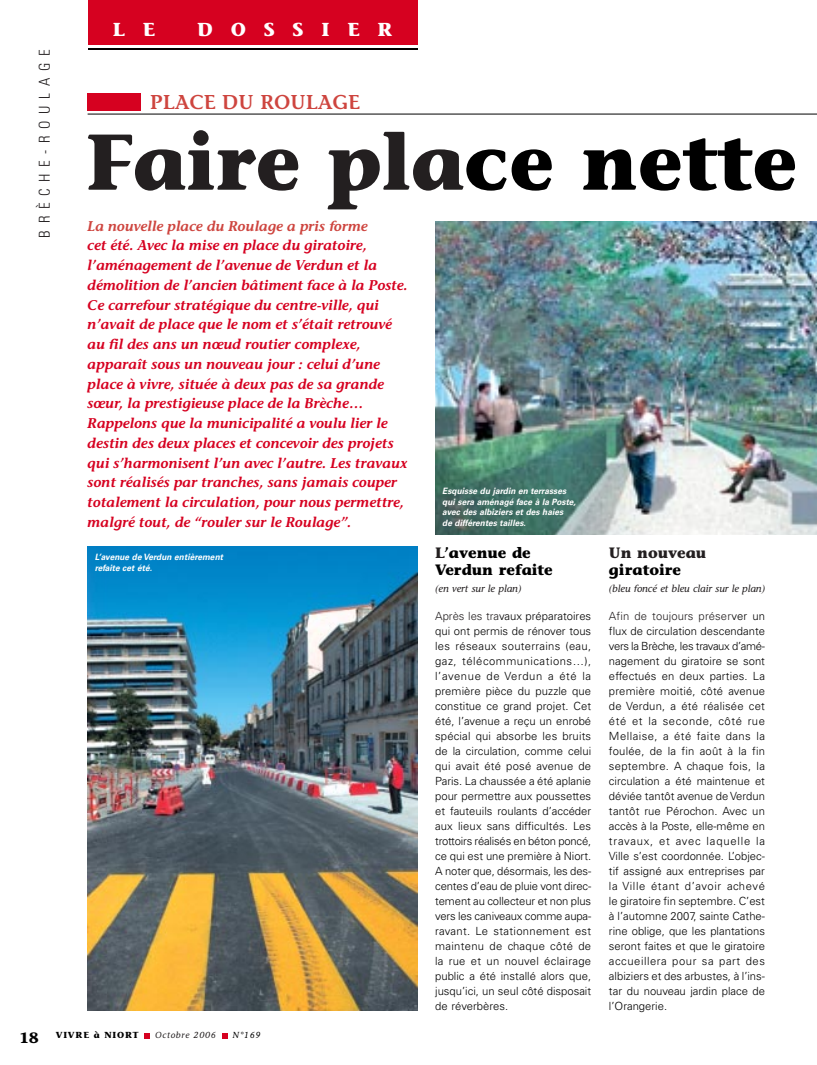
<style>
.page{position:relative;width:817px;height:1065px;background:#fff}
.page>*{position:absolute;margin:0;border:0;box-sizing:border-box;transform-origin:0 0}
.t1{font:700 78.75px "Stone Informal";letter-spacing:-.005em;color:#231f20}
.t2{font:600 20px "Stone Informal";color:#ce453f}
.t3{font:700 18.75px "Stone Informal";letter-spacing:.945em;color:#fff}
.t4{font:700 15px/17.5px "Stone Informal";color:#000}
.t5{font:300 condensed 15px "Univers";letter-spacing:.445em;color:#231f20}
.t6{font:700 15px "Stone Informal";color:#231f20}
.t7{font:italic 600 14px/19.8px "Stone Informal";color:#d60120}
.t8{font:italic 600 14px "Stone Informal";color:#ce453f}
.t9{font:300 11.25px/15px "Univers";color:#000;text-align:justify}
.t10{font:italic 10px "Stone Informal";color:#231f20}
.t11{font:italic 700 8.75px/10.6px "Univers";letter-spacing:.005em;color:#fff;scale:.95 1}
.t12{font:700 8.75px "Stone Informal";letter-spacing:.095em;color:#000}
.t13{font:italic 8.75px "Stone Informal";letter-spacing:.085em;color:#231f20}
.t14{font:italic 8.75px "Stone Informal";color:#000}
.s1{color:#000}
.s2{color:#231f20}
.s3{font-size:15px}
</style>
<div class="page">
<img style="left:87px;top:0;width:729px;height:1039px">
<h3 class="t5" style="left:39px;top:238px;width:190px;rotate:-90deg">BRÈCHE-ROULAGE</h3>
<h3 class="t3" style="left:113px;top:22px;width:44px">L E</h3>
<h3 class="t3" style="left:197px;top:22px;width:196px">DOSSIER</h3>
<h2 class="t2" style="left:150px;top:94px;width:212px">PLACE DU ROULAGE</h2>
<h1 class="t1" style="left:85px;top:132px;width:713px">Faire pla<span class="s1">ce nette</span></h1>
<p class="t8" style="left:88px;top:220px;width:282px">La nouvelle place du Roulage a pris forme</p>
<p class="t7" style="left:88px;top:237px;width:322px">cet été. Avec la mise en place du giratoire, l’aménagement de l’avenue de Verdun et la démolition de l’ancien bâtiment face à la Poste.<br>Ce carrefour stratégique du centre-ville, qui n’avait de place que le nom et s’était retrouvé au fil des ans un nœud routier complexe, apparaît sous un nouveau jour : celui d’une place à vivre, située à deux pas de sa grande sœur, la prestigieuse place de la Brèche… Rappelons que la municipalité a voulu lier le destin des deux places et concevoir des projets qui s’harmonisent l’un avec l’autre. Les travaux sont réalisés par tranches, sans jamais couper totalement la circulation, pour nous permettre, malgré tout, de “rouler sur le Roulage”.</p>
<p class="t11" style="left:95px;top:553px;width:136px">L’avenue de Verdun entièrement refaite cet été.</p>
<p class="t11" style="left:442px;top:486px;width:142px">Esquisse du jardin en terrasses qui sera aménagé face à la Poste, avec des albiziers et des haies<br>de différentes tailles.</p>
<h3 class="t4" style="left:435px;top:545px;width:119px"><span class="s2">L</span>’avenue de<br>Verdun refaite</h3>
<p class="t10" style="left:435px;top:584px;width:88px">(en vert sur le plan)</p>
<p class="t9" style="left:435px;top:610px;width:157px"><span class="s2">Après les tra</span>vaux préparatoires qui ont permis de rénover tous les réseaux souterrains (eau, gaz, télécommunications…), l’avenue de Verdun a été la première pièce du puzzle que constitue ce grand projet. Cet été, l’avenue a reçu un enrobé spécial qui absorbe les bruits de la circulation, comme celui qui avait été posé avenue de Paris. La chaussée a été aplanie pour permettre aux poussettes et fauteuils roulants d’accéder aux lieux sans difficultés. Les trottoirs réalisés en béton poncé, ce qui est une première à Niort.<br>A noter que, désormais, les des&shy;centes d’eau de pluie vont direc&shy;tement au collecteur et non plus vers les caniveaux comme aupa&shy;ravant. Le stationnement est maintenu de chaque côté de la rue et un nouvel éclairage public a été installé alors que, jusqu’ici, un seul côté disposait de réverbères.</p>
<h3 class="t6" style="left:608px;top:547px;width:99px">Un nouveau</h3>
<h3 class="t4" style="left:608px;top:563px;width:74px">giratoire</h3>
<p class="t10" style="left:608px;top:584px;width:157px">(bleu foncé et bleu clair sur le plan)</p>
<p class="t9" style="left:608px;top:610px;width:157px"><span class="s2">Afin de toujours préser</span>ver un flux de circulation descendante vers la Brèche, les travaux d’amé&shy;nagement du giratoire se sont effectués en deux parties. La première moitié, côté avenue de Verdun, a été réalisée cet été et la seconde, côté rue Mellaise, a été faite dans la foulée, de la fin août à la fin septembre. A chaque fois, la circulation a été maintenue et déviée tantôt avenue de Verdun tantôt rue Pérochon. Avec un accès à la Poste, elle-même en travaux, et avec laquelle la Ville s’est coordonnée. L’objec&shy;tif assigné aux entreprises par la Ville étant d’avoir achevé le giratoire fin septembre. C’est à l’automne 2007, sainte Cathe&shy;rine oblige, que les plantations seront faites et que le giratoire accueillera pour sa part des albiziers et des arbustes, à l’ins&shy;tar du nouveau jardin place de l’Orangerie.</p>
<p class="t12" style="left:20px;top:1032px;width:121px"><span class="s3">18</span> VIVRE à NIORT</p>
<p class="t13" style="left:155px;top:1032px;width:62px">Octobre 2006</p>
<p class="t14" style="left:232px;top:1032px;width:29px">N°169</p>
</div>
